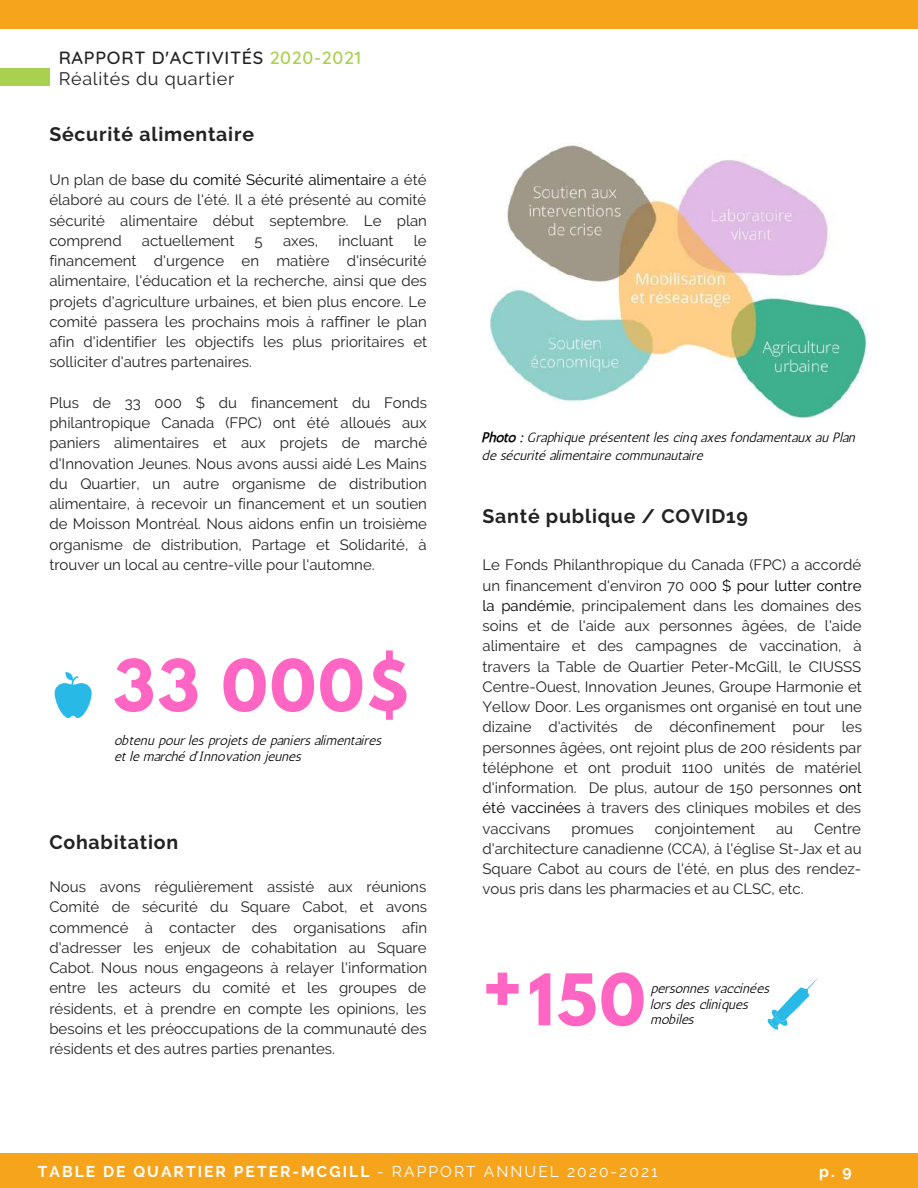
<style>
.page{position:relative;width:918px;height:1188px;background:#fff}
.page>*{position:absolute;margin:0;border:0;box-sizing:border-box;transform-origin:0 0}
.t1{font:700 63px "League Spartan";letter-spacing:.04em;color:#ff66c4}
.t2{font:700 19.5px "Raleway";letter-spacing:.04em;color:#222}
.t3{font:500 18px "Quicksand";letter-spacing:.04em;color:#222}
.t4{font:18px "Raleway";letter-spacing:.04em;color:#222}
.t5{font:700 15.6px "Raleway";letter-spacing:.13em;color:#fff}
.t6{font:15px/20.2px "Raleway";color:#222;text-align:justify}
.t7{font:13.5px/15.8px "CA Generated";color:#000}
.s1{color:#aad050}
.s2{color:#000}
.s3{font-weight:400}
</style>
<div class="page">
<div style="left:0;top:1153px;width:918px;height:35px;background:#f7a41d"></div>
<div style="left:0;top:0;width:918px;height:28px;background:#f7a41d"></div>
<img style="left:489px;top:145px;width:377px;height:272px">
<svg style="left:768px;top:978px;width:50px;height:52px"></svg>
<svg style="left:55px;top:672px;width:37px;height:46px"></svg>
<div style="left:0;top:68px;width:50px;height:17px;background:#aad050"></div>
<p class="t3" style="left:59px;top:46px;width:304px">RAPPORT D'ACTIVITÉS <span class="s1">2020-2021</span></p>
<p class="t4" style="left:59px;top:68px;width:177px">Réalités du quartier</p>
<h2 class="t2" style="left:49px;top:123px;width:206px">Sécurité alimentaire</h2>
<p class="t6" style="left:49px;top:170px;width:379px">Un plan de b<span class="s2">ase du comité Sécurité alimentaire</span> a été élaboré au cours de l'été. Il a été présenté au comité sécurité alimentaire début septembre. Le plan comprend</p>
<p class="t6" style="left:49px;top:230px;width:379px;text-indent:365px">le financement d'urgence en matière d'insécurité alimentaire, l'éducation et la recherche, ainsi que des projets d'agriculture urbaines, et bien plus encore. Le comité passera les prochains mois à raffiner le plan afin d'identifier les objectifs les plus prioritaires et solliciter d'autres partenaires.</p>
<p class="t6" style="left:49px;top:392px;width:379px">Plus de 33 000 $ du financement du Fonds philantropique Canada (FPC) ont été alloués aux paniers alimentaires et aux projets de marché d'Innovation Jeunes. Nous avons aussi aidé Les Mains du Quartier, un autre organisme de distribution alimentaire, à recevoir un financement et un soutien de Moisson Montréal. Nous aidons enfin un troisième organisme de distribution, Partage et Solidarité, à trouver un local au centre-ville pour l'automne.</p>
<p class="t6" style="left:142px;top:230px;width:94px">actuellement</p>
<p class="t6" style="left:255px;top:230px;width:10px">5</p>
<p class="t6" style="left:283px;top:230px;width:37px">axes,</p>
<p class="t6" style="left:338px;top:230px;width:57px">incluant</p>
<h1 class="t1" style="left:113px;top:654px;width:297px">33 000$</h1>
<p class="t7" style="left:115px;top:732px;width:269px">obtenu pour les projets de paniers alimentaires et le marché d'Innovation jeunes</p>
<h2 class="t2" style="left:49px;top:830px;width:130px">Cohabitation</h2>
<p class="t7" style="left:483px;top:428px;width:375px;line-height:18px">Photo : Graphique présentent les cinq axes fondamentaux au Plan de sécurité alimentaire communautaire</p>
<h2 class="t2" style="left:483px;top:505px;width:267px">Santé publique / COVID19</h2>
<p class="t6" style="left:483px;top:555px;width:381px">Le Fonds Philanthropique du Canada (FPC) a accordé un financement d'environ 70 00<span class="s2">0 $ pour lutter contre la pandémie,</span> principalement dans les domaines des soins et de l'aide aux personnes âgées, de l'aide alimentaire et des campagnes de vaccination, à travers la Table de Quartier Peter-McGill, le CIUSSS Centre-Ouest, Innovation Jeunes, Groupe Harmonie et Yellow Door. Les organismes ont organisé en tout une dizaine d'activités de déconfinement pour les personnes âgées, ont rejoint plus de 200 résidents par téléphone et ont produit 1100 unités de matériel d'information. De plus, autour de 150 personnes <span class="s2">ont été vaccinées</span> à travers des cliniques mobiles et des vaccivans</p>
<p class="t6" style="left:572px;top:818px;width:64px">promues</p>
<p class="t6" style="left:655px;top:818px;width:102px">conjointement</p>
<p class="t6" style="left:776px;top:818px;width:19px">au</p>
<p class="t6" style="left:483px;top:818px;width:381px;text-indent:332px">Centre d'architecture canadienne (CCA), à l'église St-Jax et au Square Cabot au cours de l'été, en plus des rendez-</p>
<p class="t6" style="left:49px;top:877px;width:379px">Nous avons régulièrement assisté aux réunions</p>
<p class="t6" style="left:483px;top:879px;width:323px">vous pris dans les pharmacies et au CLSC, etc.</p>
<p class="t6" style="left:49px;top:897px;width:379px">Comité de sécurité du Square Cabot, et avons commencé à contacter des organisations afin d'adresser les enjeux de cohabitation au Square Cabot. Nous nous engageons à relayer l'information entre les acteurs du comité et les groupes de résidents, et à prendre en compte les opinions, les besoins et les préoccupations de la communauté des résidents et des autres parties prenantes.</p>
<h1 class="t1" style="left:528px;top:969px;width:119px">150</h1>
<h1 class="t1" style="left:483px;top:958px;width:41px">+</h1>
<p class="t7" style="left:651px;top:980px;width:120px">personnes vaccinées lors des cliniques mobiles</p>
<p class="t5" style="left:38px;top:1162px;width:621px">TABLE DE QUARTIER PETER-MCGILL <span class="s3">- RAPPORT ANNUEL 2020-2021</span></p>
<p class="t5" style="left:819px;top:1162px;width:34px">p. 9</p>
<p class="t5" style="left:843px;top:1162px;width:10px">7</p>
</div>
